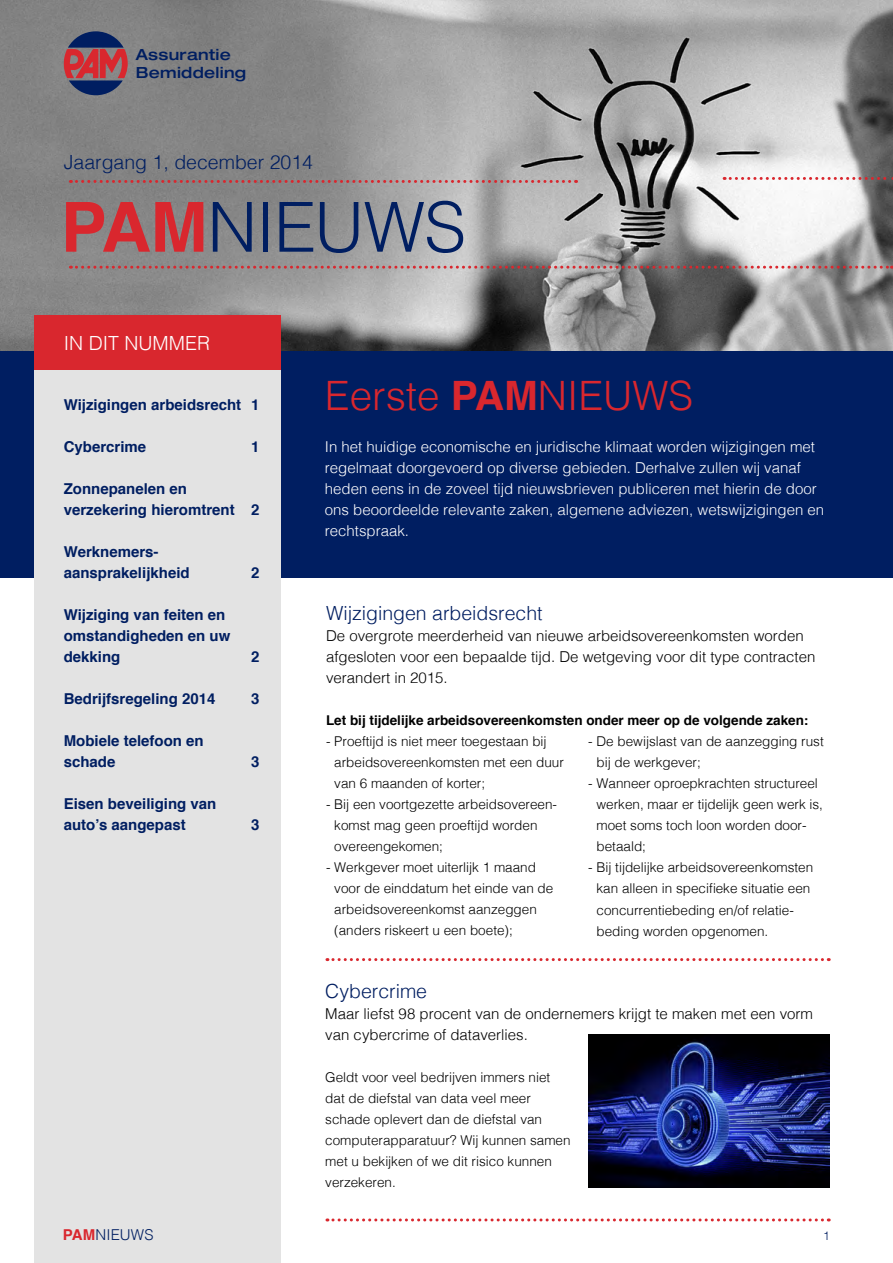
<style>
.page{position:relative;width:893px;height:1263px;background:#fff}
.page>*{position:absolute;margin:0;border:0;box-sizing:border-box;transform-origin:0 0}
.t1{font:300 69px "Helvetica";letter-spacing:-.02em;color:#001e61}
.t2{font:300 40.5px "Helvetica";color:#d9272e}
.t3{font:300 19.5px "Helvetica";color:#001e61}
.t4{font:300 19.5px "Helvetica";color:#fff}
.t5{font:500 expanded 15.3px/18.1px "Helvetica Neue";letter-spacing:.02em;color:#001e61}
.t6{font:300 15px/21px "Helvetica";color:#fff}
.t7{font:700 15px/21px "Helvetica";color:#001e61}
.t8{font:300 15px/21px "Helvetica";color:#000}
.t9{font:300 15px "Helvetica";letter-spacing:.005em;color:#001e61}
.t10{font:300 13.5px/21px "Helvetica";color:#000}
.t11{font:700 13.5px "Helvetica";color:#000}
.t12{font:300 12px "Helvetica";color:#001e61}
.s1{font-weight:700;color:#d9272e}
.s2{font-weight:700}
</style>
<div class="page">
<img style="left:0;top:0;width:893px;height:352px">
<div style="left:0;top:352px;width:893px;height:226px;background:#001e61"></div>
<div style="left:34px;top:352px;width:247px;height:911px;background:#e3e3e3"></div>
<div style="left:34px;top:316px;width:247px;height:54px;background:#d9272e"></div>
<svg style="left:70px;top:180px;width:507px;height:3px;background:#af6d6f"></svg>
<svg style="left:724px;top:177px;width:169px;height:3px"></svg>
<svg style="left:70px;top:266px;width:822px;height:3px;background:#ae6f71"></svg>
<svg style="left:64px;top:31px;width:64px;height:64px;background:#774a60"></svg>
<svg style="left:327px;top:958px;width:502px;height:3px"></svg>
<svg style="left:327px;top:1218px;width:502px;height:3px"></svg>
<img style="left:588px;top:1034px;width:241px;height:153px">
<p class="t5" style="left:136px;top:45px;width:112px">Assurantie<br>Bemiddeling</p>
<h3 class="t3" style="left:64px;top:145px;width:251px">Jaargang 1, december 2014</h3>
<h1 class="t1" style="left:61px;top:168px;width:407px"><span class="s1">PAM</span>NIEUWS</h1>
<h3 class="t4" style="left:64px;top:326px;width:148px">IN DIT NUMMER</h3>
<p class="t7" style="left:64px;top:395px;width:197px">Wijzigingen arbeidsrecht 1</p>
<p class="t7" style="left:64px;top:437px;width:84px">Cybercrime</p>
<p class="t7" style="left:251px;top:437px;width:10px">1</p>
<p class="t7" style="left:64px;top:479px;width:197px">Zonnepanelen en verzekering hieromtrent 2</p>
<p class="t7" style="left:64px;top:542px;width:127px">Werknemers&shy;aansprakelijkheid</p>
<p class="t7" style="left:251px;top:563px;width:10px">2</p>
<p class="t7" style="left:64px;top:605px;width:168px">Wijziging van feiten en omstandigheden en uw dekking</p>
<p class="t7" style="left:251px;top:647px;width:10px">2</p>
<p class="t7" style="left:64px;top:689px;width:153px">Bedrijfsregeling 2014</p>
<p class="t7" style="left:251px;top:689px;width:10px">3</p>
<p class="t7" style="left:64px;top:731px;width:142px">Mobiele telefoon en schade</p>
<p class="t7" style="left:251px;top:752px;width:10px">3</p>
<p class="t7" style="left:64px;top:794px;width:154px">Eisen beveiliging van auto’s aangepast</p>
<p class="t7" style="left:251px;top:815px;width:10px">3</p>
<p class="t9" style="left:63px;top:1222px;width:92px"><span class="s1">PAM</span>NIEUWS</p>
<h2 class="t2" style="left:325px;top:361px;width:370px">Eerste <span class="s2">PAM</span>NIEUWS</h2>
<p class="t6" style="left:325px;top:435px;width:501px">In het huidige economische en juridische klimaat worden wijzigingen met regelmaat doorgevoerd op diverse gebieden. Derhalve zullen wij vanaf heden eens in de zoveel tijd nieuwsbrieven publiceren met hierin de door ons beoordeelde relevante zaken, algemene adviezen, wetswijzigingen en rechtspraak.</p>
<h3 class="t3" style="left:326px;top:597px;width:218px">Wijzigingen arbeidsrecht</h3>
<p class="t8" style="left:326px;top:624px;width:491px">De overgrote meerderheid van nieuwe arbeidsovereenkomsten worden afgesloten voor een bepaalde tijd. De wetgeving voor dit type contracten verandert in 2015.</p>
<p class="t11" style="left:326px;top:710px;width:484px">Let bij tijdelijke arbeidsovereenkomsten onder meer op de volgende zaken:</p>
<p class="t10" style="left:334px;top:730px;width:231px;text-indent:-8px">- Proeftijd is niet meer toegestaan bij arbeidsovereenkomsten met een duur van 6 maanden of korter;</p>
<p class="t10" style="left:334px;top:793px;width:224px;text-indent:-8px">- Bij een voortgezette arbeidsovereen&shy;komst mag geen proeftijd worden overeengekomen;</p>
<p class="t10" style="left:334px;top:856px;width:221px;text-indent:-8px">- Werkgever moet uiterlijk 1 maand voor de einddatum het einde van de arbeidsovereenkomst aanzeggen (anders riskeert u een boete);</p>
<p class="t10" style="left:596px;top:730px;width:229px;text-indent:-8px">- De bewijslast van de aanzegging rust bij de werkgever;</p>
<p class="t10" style="left:596px;top:772px;width:228px;text-indent:-8px">- Wanneer oproepkrachten structureel werken, maar er tijdelijk geen werk is, moet soms toch loon worden door‑ betaald;</p>
<p class="t10" style="left:596px;top:856px;width:218px;text-indent:-8px">- Bij tijdelijke arbeidsovereenkomsten kan alleen in specifieke situatie een concurrentiebeding en/of relatie‑ beding worden opgenomen.</p>
<h3 class="t3" style="left:325px;top:975px;width:103px">Cybercrime</h3>
<p class="t8" style="left:325px;top:1002px;width:489px">Maar liefst 98 procent van de ondernemers krijgt te maken met een vorm van cybercrime of dataverlies.</p>
<p class="t10" style="left:325px;top:1066px;width:247px">Geldt voor veel bedrijven immers niet dat de diefstal van data veel meer schade oplevert dan de diefstal van computerapparatuur? Wij kunnen samen met u bekijken of we dit risico kunnen verzekeren.</p>
<p class="t12" style="left:823px;top:1225px;width:8px">1</p>
</div>
